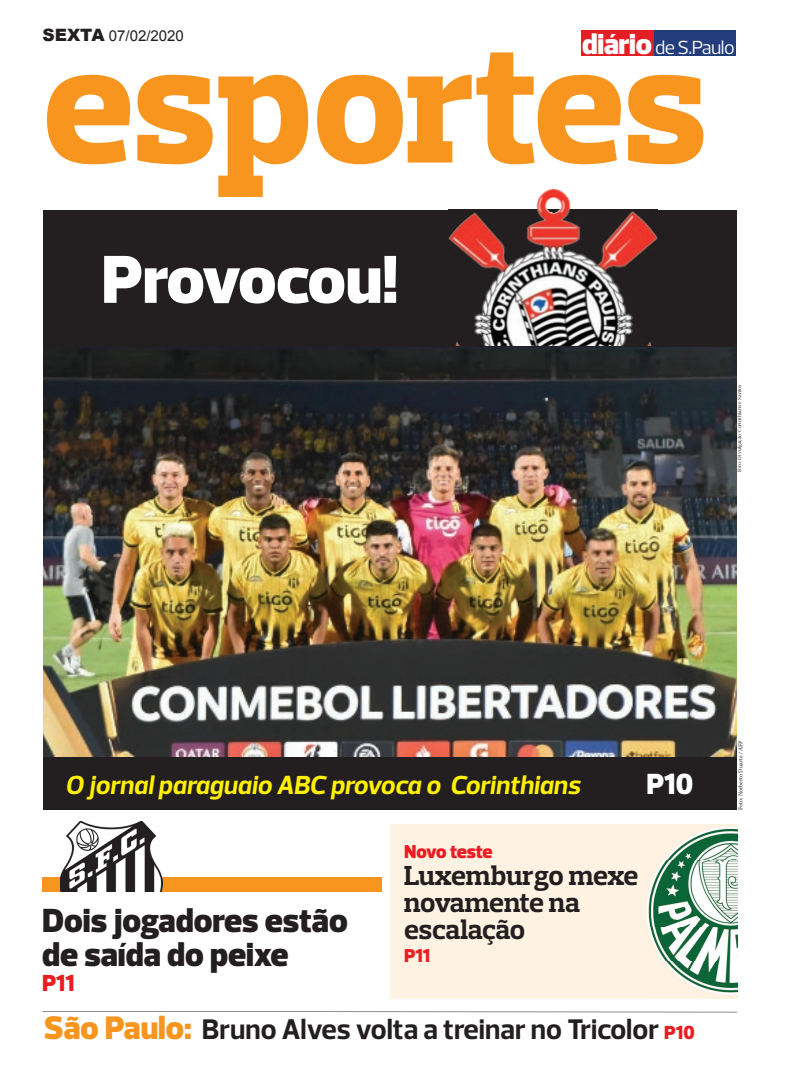
<style>
.page{position:relative;width:794px;height:1078px;background:#fff}
.page>*{position:absolute;margin:0;border:0;box-sizing:border-box;transform-origin:0 0}
.t1{font:800 172px "Prelo Slab";color:#f7951f}
.t2{font:900 69px "Prelo";letter-spacing:-.025em;color:#fff}
.t3{font:900 34px/34px "Prelo";color:#231f20}
.t4{font:900 29.6px "Prelo";color:#fff}
.t5{font:700 28.9px "Prelo";color:#231f20}
.t6{font:700 28px/27px "Prelo Slab";letter-spacing:-.02em;color:#231f20}
.t7{font:italic 700 26.6px "Prelo";color:#fff101}
.t8{font:900 23.6px "Prelo";color:#eb1d23}
.t9{font:19.3px "Prelo";letter-spacing:-.025em;color:#fff}
.t10{font:900 19px "Prelo";color:#eb1d23}
.t11{font:15px "Arial";color:#231f20}
.t12{font:6px "Minion Pro";color:#231f20}
.t13{font:5px "Velino Text";color:#231f20}
.s1{font-weight:900;font-size:17px}
.s2{font-weight:900;font-size:29.5px}
.s3{font-weight:900;font-size:33.2px;color:#f7951f}
.s4{font-weight:900;font-size:19.2px;color:#eb1d23}
</style>
<div class="page">
<div style="left:390px;top:823px;width:347px;height:175px;background:#fef2e3"></div>
<div style="left:43px;top:210px;width:693px;height:599px;background:#231f20"></div>
<img style="left:43px;top:347px;width:693px;height:408px">
<div style="left:43px;top:877px;width:339px;height:14px;background:#f7951f"></div>
<img style="left:60px;top:821px;width:102px;height:69px">
<img style="left:646px;top:827px;width:91px;height:167px">
<svg style="left:43px;top:1011px;width:694px;height:1px"></svg>
<img style="left:448px;top:197px;width:209px;height:148px">
<img style="left:539px;top:189px;width:29px;height:8px">
<div style="left:581px;top:30px;width:73px;height:26px;background:#e41e25"></div>
<div style="left:654px;top:30px;width:81px;height:26px;background:#223c7c"></div>
<p class="t11" style="left:43px;top:25px;width:143px"><span class="s1">SEXTA</span> 07/02/2020</p>
<p class="t9" style="left:582px;top:36px;width:154px"><span class="s2">diário</span> de S.Paulo</p>
<h1 class="t1" style="left:43px;top:-1px;width:666px">esportes</h1>
<h2 class="t2" style="left:101px;top:237px;width:298px">Provocou!</h2>
<p class="t13" style="left:736px;top:472px;width:89px;rotate:-90deg">Foto: Divulgação/Corinthians e Santos</p>
<p class="t7" style="left:65px;top:768px;width:516px">O jornal paraguaio ABC provoca o Corinthians</p>
<p class="t4" style="left:646px;top:766px;width:48px">P10</p>
<p class="t3" style="left:42px;top:903px;width:307px">Dois jogadores estão de saída do peixe</p>
<p class="t8" style="left:42px;top:968px;width:34px">P11</p>
<p class="t10" style="left:404px;top:839px;width:90px">Novo teste</p>
<p class="t6" style="left:404px;top:861px;width:236px">Luxemburgo mexe novamente na escalação</p>
<p class="t10" style="left:404px;top:943px;width:28px">P11</p>
<p class="t5" style="left:44px;top:1011px;width:652px"><span class="s3">São Paulo:</span> Bruno Alves volta a treinar no Tricolor <span class="s4">P10</span></p>
<p class="t12" style="left:736px;top:809px;width:71px;rotate:-90deg">Foto: Norberto Duarte / AFP</p>
</div>
